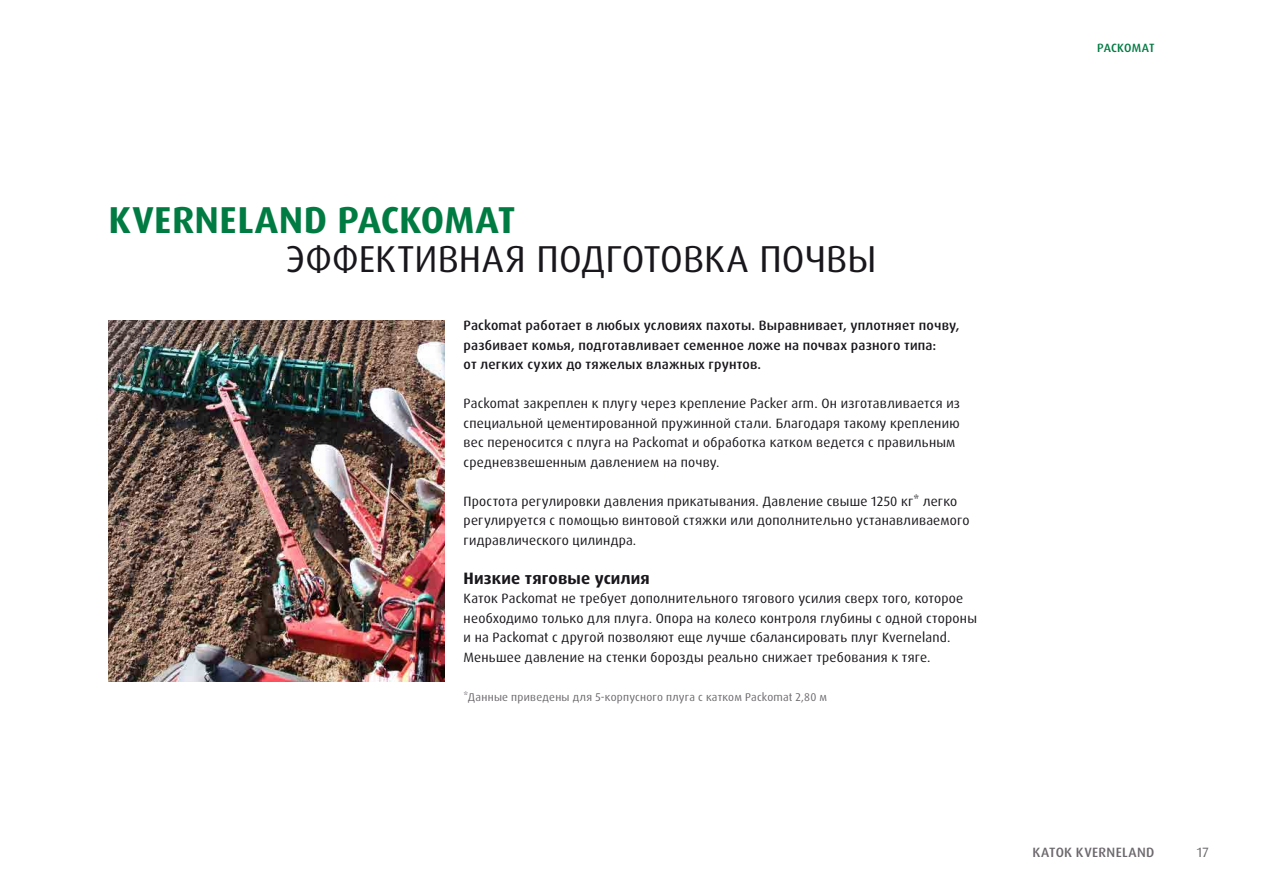
<style>
.page{position:relative;width:1263px;height:893px;background:#fff}
.page>*{position:absolute;margin:0;border:0;box-sizing:border-box;transform-origin:0 0}
.t1{font:37.5px "Dax Pro";letter-spacing:.005em;color:#1a171c}
.t2{font:700 37.5px "Dax Pro";letter-spacing:.015em;color:#007b42}
.t3{font:700 16.5px "Dax Pro";letter-spacing:.01em;color:#1a171c}
.t4{font:13.5px/19.5px "Dax Pro";letter-spacing:.015em;color:#1a171c}
.t5{font:500 13.5px/19.5px "Dax Pro";letter-spacing:.015em;color:#1a171c}
.t6{font:500 13.5px "Dax Pro";letter-spacing:.03em;color:#6c686d}
.t7{font:13.5px "Dax Pro";color:#6c686d}
.t8{font:500 12px "Dax Pro";letter-spacing:.01em;color:#007b42}
.t9{font:11.25px "Dax Pro";letter-spacing:.02em;color:#6c686d}
</style>
<div class="page">
<img style="left:108px;top:320px;width:336px;height:361px">
<p class="t8" style="left:1097px;top:40px;width:59px">PACKOMAT</p>
<h1 class="t2" style="left:109px;top:195px;width:408px">KVERNELAND PACKOMAT</h1>
<h1 class="t1" style="left:286px;top:234px;width:592px">ЭФФЕКТИВНАЯ ПОДГОТОВКА ПОЧВЫ</h1>
<p class="t5" style="left:464px;top:316px;width:497px">Packomat работает в любых условиях пахоты. Выравнивает, уплотняет почву, разбивает комья, подготавливает семенное ложе на почвах разного типа:<br>от легких сухих до тяжелых влажных грунтов.</p>
<p class="t4" style="left:464px;top:394px;width:498px">Packomat закреплен к плугу через крепление Packer arm. Он изготавливается из специальной цементированной пружинной стали. Благодаря такому креплению вес переносится с плуга на Packomat и обработка катком ведется с правильным средневзвешенным давлением на почву.</p>
<p class="t4" style="left:464px;top:491px;width:507px">Простота регулировки давления прикатывания. Давление свыше 1250 кг* легко регулируется с помощью винтовой стяжки или дополнительно устанавливаемого гидравлического цилиндра.</p>
<p class="t3" style="left:464px;top:567px;width:188px">Низкие тяговые усилия</p>
<p class="t4" style="left:464px;top:589px;width:515px">Каток Packomat не требует дополнительного тягового усилия сверх того, которое необходимо только для плуга. Опора на колесо контроля глубины с одной стороны и на Packomat с другой позволяют еще лучше сбалансировать плуг Kverneland.<br>Меньшее давление на стенки борозды реально снижает требования к тяге.</p>
<p class="t9" style="left:464px;top:689px;width:365px">*Данные приведены для 5-корпусного плуга с катком Packomat 2,80 м</p>
<p class="t6" style="left:1032px;top:843px;width:123px">КАТОК KVERNELAND</p>
<p class="t7" style="left:1197px;top:843px;width:13px">17</p>
</div>
